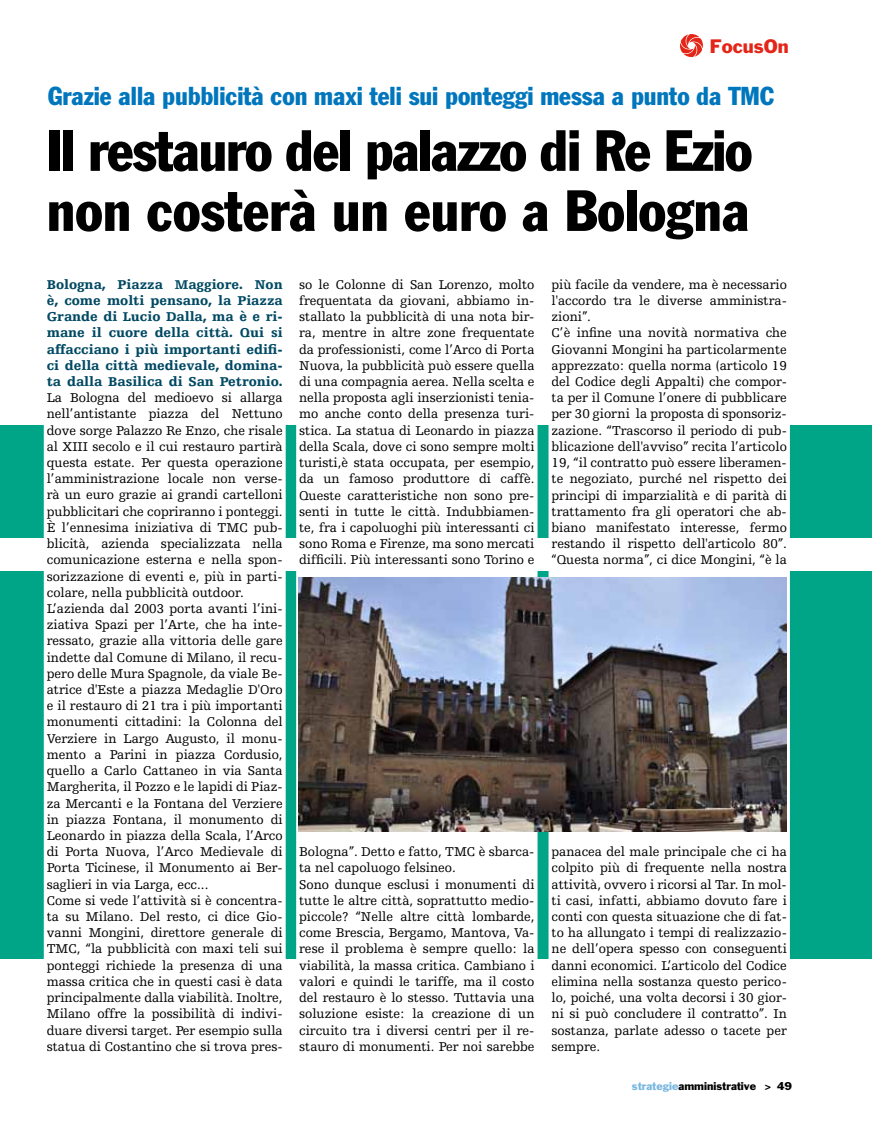
<style>
.page{position:relative;width:872px;height:1132px;background:#fff}
.page>*{position:absolute;margin:0;border:0;box-sizing:border-box;transform-origin:0 0}
.t1{font:condensed 57px/60px "Franklin Gothic";letter-spacing:-.02em;color:#000}
.t2{font:condensed 25.5px "Franklin Gothic";color:#0076bd}
.t3{font:18px "Franklin Gothic";color:#e42618}
.t4{font:13.5px/16.2px "Humanist Slabserif 712 BT";color:#000}
.t5{font:900 13.5px/16.2px "Humanist Slabserif 712 BT";color:#004963;text-align:justify}
.t6{font:10.5px "Franklin Gothic";color:#000}
.s1{color:#79b7e0}
</style>
<div class="page">
<svg style="left:680px;top:34px;width:23px;height:23px"></svg>
<div style="left:0;top:570px;width:872px;height:387px;background:#00a486"></div>
<div style="left:0;top:425px;width:872px;height:113px;background:#00a486"></div>
<div style="left:42px;top:425px;width:245px;height:534px;background:#fff"></div>
<div style="left:295px;top:425px;width:244px;height:534px;background:#fff"></div>
<div style="left:547px;top:425px;width:244px;height:534px;background:#fff"></div>
<img style="left:299px;top:577px;width:487px;height:254px">
<h3 class="t3" style="left:710px;top:34px;width:80px">FocusOn</h3>
<h2 class="t2" style="left:48px;top:81px;width:727px">Grazie alla pubblicità con maxi teli sui ponteggi messa a punto da TMC</h2>
<h1 class="t1" style="left:47px;top:120px;width:707px">Il restauro del palazzo di Re Ezio non costerà un euro a Bologna</h1>
<p class="t5" style="left:47px;top:275px;width:237px">Bologna, Piazza Maggiore. Non è, come molti pensano, la Piazza Grande di Lucio Dalla, ma è e ri&shy;mane il cuore della città. Qui si affacciano i più importanti edifi&shy;ci della città medievale, domina&shy;ta dalla Basilica di San Petronio.</p>
<p class="t4" style="left:47px;top:389px;width:237px">La Bologna del medioevo si allarga nell’antistante piazza del Nettuno dove sorge Palazzo Re Enzo, che risale al XIII secolo e il cui restauro partirà questa estate. Per questa operazione l’amministrazione locale non verse&shy;rà un euro grazie ai grandi cartelloni pubblicitari che copriranno i ponteggi.<br>È l’ennesima iniziativa di TMC pub&shy;blicità, azienda specializzata nella comunicazione esterna e nella spon&shy;sorizzazione di eventi e, più in parti&shy;colare, nella pubblicità outdoor.<br>L’azienda dal 2003 porta avanti l’ini&shy;ziativa Spazi per l’Arte, che ha inte&shy;ressato, grazie alla vittoria delle gare indette dal Comune di Milano, il recu&shy;pero delle Mura Spagnole, da viale Be&shy;atrice d'Este a piazza Medaglie D'Oro e il restauro di 21 tra i più importanti monumenti cittadini: la Colonna del Verziere in Largo Augusto, il monu&shy;mento a Parini in piazza Cordusio, quello a Carlo Cattaneo in via Santa Margherita, il Pozzo e le lapidi di Piaz&shy;za Mercanti e la Fontana del Verziere in piazza Fontana, il monumento di Leonardo in piazza della Scala, l’Arco di Porta Nuova, l’Arco Medievale di Porta Ticinese, il Monumento ai Ber&shy;saglieri in via Larga, ecc...<br>Come si vede l’attività si è concentra&shy;ta su Milano. Del resto, ci dice Gio&shy;vanni Mongini, direttore generale di TMC, “la pubblicità con maxi teli sui ponteggi richiede la presenza di una massa critica che in questi casi è data principalmente dalla viabilità. Inoltre, Milano offre la possibilità di indivi&shy;duare diversi target. Per esempio sulla statua di Costantino che si trova pres-</p>
<p class="t4" style="left:299px;top:276px;width:237px;text-align:justify">so le Colonne di San Lorenzo, molto frequentata da giovani, abbiamo in&shy;stallato la pubblicità di una nota bir&shy;ra, mentre in altre zone frequentate da professionisti, come l’Arco di Porta Nuova, la pubblicità può essere quella di una compagnia aerea. Nella scelta e nella proposta agli inserzionisti tenia&shy;mo anche conto della presenza turi&shy;stica. La statua di Leonardo in piazza della Scala, dove ci sono sempre molti turisti,è stata occupata, per esempio, da un famoso produttore di caffè.<br>Queste caratteristiche non sono pre&shy;senti in tutte le città. Indubbiamen&shy;te, fra i capoluoghi più interessanti ci sono Roma e Firenze, ma sono mercati difficili. Più interessanti sono Torino e</p>
<p class="t4" style="left:551px;top:276px;width:237px">più facile da vendere, ma è necessario l'accordo tra le diverse amministra&shy;zioni”.<br>C’è infine una novità normativa che Giovanni Mongini ha particolarmente apprezzato: quella norma (articolo 19 del Codice degli Appalti) che compor&shy;ta per il Comune l’onere di pubblicare per 30 giorni la proposta di sponsoriz&shy;zazione. “Trascorso il periodo di pub&shy;blicazione dell'avviso” recita l’articolo 19, “il contratto può essere liberamen&shy;te negoziato, purché nel rispetto dei principi di imparzialità e di parità di trattamento fra gli operatori che ab&shy;biano manifestato interesse, fermo restando il rispetto dell'articolo 80”. “Questa norma”, ci dice Mongini, “è la</p>
<p class="t4" style="left:299px;top:843px;width:237px">Bologna”. Detto e fatto, TMC è sbarca&shy;ta nel capoluogo felsineo.<br>Sono dunque esclusi i monumenti di tutte le altre città, soprattutto medio&shy;piccole? “Nelle altre città lombarde, come Brescia, Bergamo, Mantova, Va&shy;rese il problema è sempre quello: la viabilità, la massa critica. Cambiano i valori e quindi le tariffe, ma il costo del restauro è lo stesso. Tuttavia una soluzione esiste: la creazione di un circuito tra i diversi centri per il re&shy;stauro di monumenti. Per noi sarebbe</p>
<p class="t4" style="left:551px;top:843px;width:237px;text-align:justify">panacea del male principale che ci ha colpito più di frequente nella nostra attività, ovvero i ricorsi al Tar. In mol&shy;ti casi, infatti, abbiamo dovuto fare i conti con questa situazione che di fat&shy;to ha allungato i tempi di realizzazio&shy;ne dell’opera spesso con conseguenti danni economici. L’articolo del Codice elimina nella sostanza questo perico&shy;lo, poiché, una volta decorsi i 30 gior&shy;ni si può concludere il contratto”. In sostanza, parlate adesso o tacete per sempre.</p>
<p class="t6" style="left:632px;top:1079px;width:162px"><span class="s1">strategie</span>amministrative &gt; 49</p>
</div>
